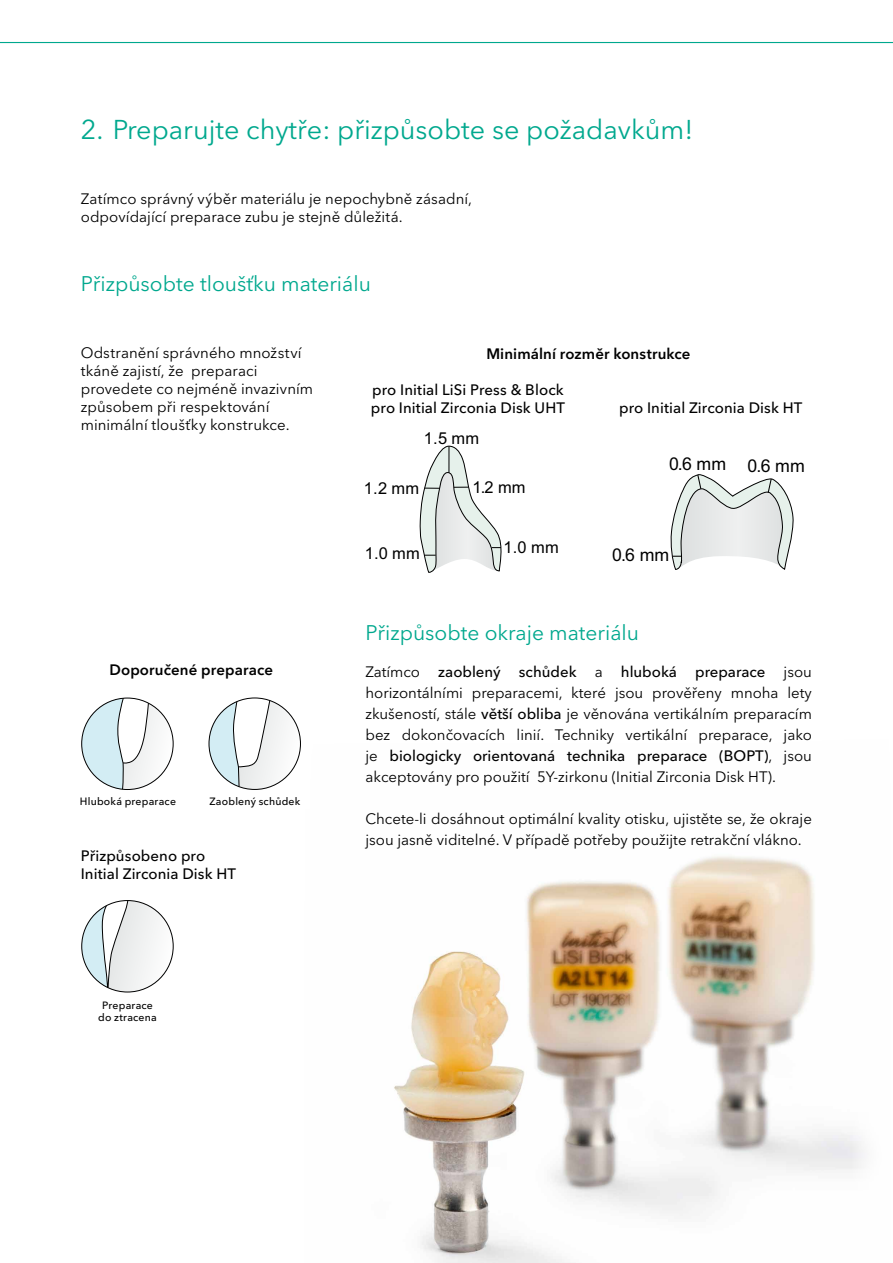
<style>
.page{position:relative;width:893px;height:1263px;background:#fff}
.page>*{position:absolute;margin:0;border:0;box-sizing:border-box;transform-origin:0 0}
.t1{font:27px "Avenir Next Cyr";color:#00a88e}
.t2{font:21px "Avenir Next Cyr";color:#00a88e}
.t3{font:17.7px "Arial";color:#000}
.t4{font:16.5px "Arial";letter-spacing:.01em;color:#000}
.t5{font:15px/21px "Avenir Next Cyr";color:#000}
.t6{font:500 15px/18px "Avenir Next Cyr";letter-spacing:.005em;color:#000}
.t7{font:600 15px "Avenir Next Cyr";letter-spacing:.01em;color:#000}
.t8{font:500 10.5px/12.6px "Avenir Next Cyr";letter-spacing:.02em;color:#000;text-align:center}
.s1{font-weight:500}
</style>
<div class="page">
<img style="left:394px;top:856px;width:471px;height:407px">
<svg style="left:82px;top:900px;width:91px;height:92px"></svg>
<svg style="left:82px;top:698px;width:91px;height:92px"></svg>
<svg style="left:209px;top:698px;width:91px;height:91px"></svg>
<svg style="left:420px;top:446px;width:82px;height:127px"></svg>
<svg style="left:670px;top:474px;width:124px;height:96px"></svg>
<svg style="left:0;top:42px;width:893px;height:2px;background:#74cfc1"></svg>
<h1 class="t1" style="left:81px;top:114px;width:614px">2. Preparujte chytře: přizpůsobte se požadavkům!</h1>
<p class="t5" style="left:81px;top:189px;width:393px;line-height:18px">Zatímco správný výběr materiálu je nepochybně zásadní, odpovídající preparace zubu je stejně důležitá.</p>
<h2 class="t2" style="left:81px;top:271px;width:292px">Přizpůsobte tloušťku materiálu</h2>
<p class="t5" style="left:81px;top:344px;width:234px;line-height:18px">Odstranění správného množství tkáně zajistí, že preparaci provedete co nejméně invazivním způsobem při respektování minimální tloušťky konstrukce.</p>
<p class="t7" style="left:110px;top:661px;width:165px">Doporučené preparace</p>
<p class="t8" style="left:80px;top:795px;width:98px">Hluboká preparace</p>
<p class="t8" style="left:209px;top:795px;width:92px">Zaoblený schůdek</p>
<p class="t6" style="left:81px;top:846px;width:157px">Přizpůsobeno pro<br>Initial Zirconia Disk HT</p>
<p class="t8" style="left:98px;top:999px;width:60px">Preparace do ztracena</p>
<p class="t7" style="left:486px;top:345px;width:206px">Minimální rozměr konstrukce</p>
<p class="t6" style="left:371px;top:381px;width:196px">pro Initial LiSi Press &amp; Block pro Initial Zirconia Disk UHT</p>
<p class="t6" style="left:619px;top:399px;width:185px">pro Initial Zirconia Disk HT</p>
<p class="t4" style="left:424px;top:429px;width:57px">1.5 mm</p>
<p class="t4" style="left:364px;top:479px;width:57px">1.2 mm</p>
<p class="t4" style="left:365px;top:544px;width:57px">1.0 mm</p>
<p class="t4" style="left:472px;top:477px;width:55px">1.2 mm</p>
<p class="t4" style="left:503px;top:538px;width:57px">1.0 mm</p>
<p class="t3" style="left:669px;top:454px;width:59px">0.6 mm</p>
<p class="t3" style="left:748px;top:455px;width:59px">0.6 mm</p>
<p class="t3" style="left:612px;top:545px;width:59px">0.6 mm</p>
<h2 class="t2" style="left:365px;top:620px;width:275px">Přizpůsobte okraje materiálu</h2>
<p class="t5" style="left:365px;top:661px;width:448px;text-align:justify">Zatímco <span class="s1">zaoblený schůdek</span> a <span class="s1">hluboká preparace</span> jsou horizontálními preparacemi, které jsou prověřeny mnoha lety zkušeností, stále <span class="s1">větší obliba</span> je věnována vertikálním preparacím bez dokončovacích linií. Techniky vertikální preparace, jako je <span class="s1">biologicky orientovaná technika preparace (BOPT)</span>, jsou akceptovány pro použití 5Y-zirkonu (Initial Zirconia Disk HT).</p>
<p class="t5" style="left:365px;top:808px;width:448px">Chcete-li dosáhnout optimální kvality otisku, ujistěte se, že okraje jsou jasně viditelné. V případě potřeby použijte retrakční vlákno.</p>
</div>
